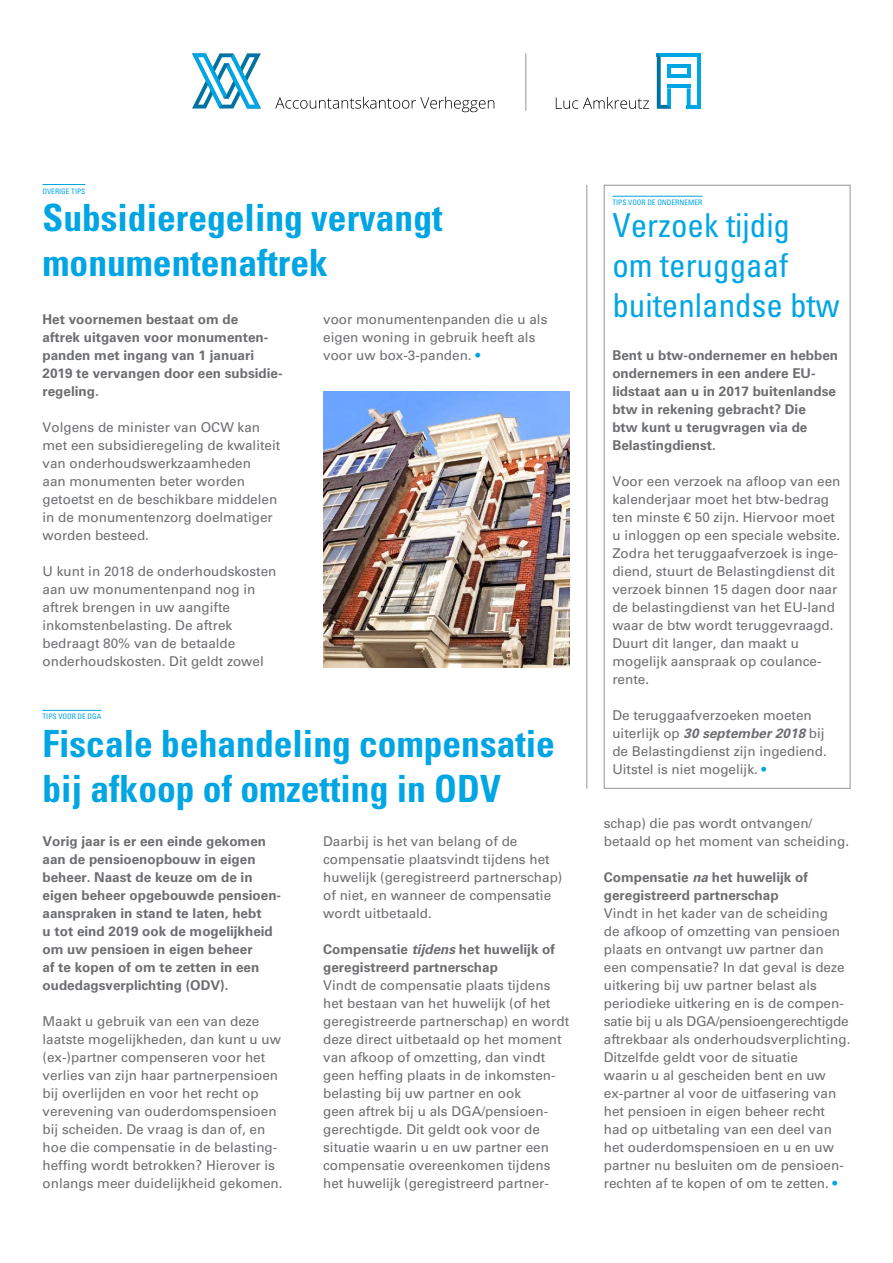
<style>
.page{position:relative;width:893px;height:1263px;background:#fff}
.page>*{position:absolute;margin:0;border:0;box-sizing:border-box;transform-origin:0 0}
.t1{font:700 condensed 37.5px/45px "Univers LT Std";color:#00a5e4}
.t2{font:condensed 33px/39.6px "Univers LT Std";color:#00a5e4}
.t3{font:13.5px/18px "Univers LT Std";color:#6d6e71}
.t4{font:700 13.5px/18px "Univers LT Std";color:#6d6e71}
.t5{font:condensed 7.5px "Univers LT Std";color:#00a5e4}
.s1{color:#00a5e4}
.s2{font-style:italic}
.s3{font-weight:700;font-style:italic}
</style>
<div class="page">
<svg style="left:275px;top:97px;width:219px;height:15px"></svg>
<svg style="left:192px;top:53px;width:69px;height:55px"></svg>
<hr style="left:657px;top:53px;width:44px;height:4px;background:#00a5e4">
<hr style="left:667px;top:74px;width:24px;height:4px;background:#00a5e4">
<hr style="left:667px;top:84px;width:24px;height:4px;background:#00a5e4">
<hr style="left:667px;top:64px;width:24px;height:4px;background:#00a5e4">
<hr style="left:687px;top:64px;width:4px;height:14px;background:#00a5e4">
<hr style="left:687px;top:105px;width:14px;height:4px;background:#00a5e4">
<hr style="left:697px;top:53px;width:4px;height:56px;background:#00a5e4">
<svg style="left:687px;top:88px;width:4px;height:17px"></svg>
<svg style="left:657px;top:54px;width:14px;height:55px"></svg>
<svg style="left:556px;top:97px;width:93px;height:12px"></svg>
<hr style="left:525px;top:53px;width:1px;height:58px;background:#939598">
<div style="left:604px;top:185px;width:246px;height:604px;border:1px solid #939598"></div>
<hr style="left:612px;top:196px;width:90px;height:1px;background:#00a5e4">
<hr style="left:43px;top:710px;width:58px;height:1px;background:#00a5e4">
<hr style="left:43px;top:184px;width:42px;height:1px;background:#00a5e4">
<img style="left:323px;top:392px;width:247px;height:275px">
<hr style="left:586px;top:185px;width:1px;height:604px;background:#939598">
<p class="t5" style="left:43px;top:186px;width:44px">OVERIGE TIPS</p>
<h1 class="t1" style="left:43px;top:195px;width:401px">Subsidieregeling vervangt monumentenaftrek</h1>
<p class="t4" style="left:43px;top:310px;width:242px">Het voornemen bestaat om de<br>aftrek uitgaven voor monumenten&shy;panden met ingang van 1 januari<br>2019 te vervangen door een subsidie&shy;regeling.</p>
<p class="t3" style="left:43px;top:418px;width:239px">Volgens de minister van OCW kan met een subsidieregeling de kwaliteit van onderhoudswerkzaamheden<br>aan monumenten beter worden getoetst en de beschikbare middelen in de monumentenzorg doelmatiger worden besteed.</p>
<p class="t3" style="left:43px;top:562px;width:236px">U kunt in 2018 de onderhoudskosten aan uw monumentenpand nog in aftrek brengen in uw aangifte inkomstenbelasting. De aftrek bedraagt 80% van de betaalde onderhoudskosten. Dit geldt zowel</p>
<p class="t3" style="left:323px;top:310px;width:226px">voor monumentenpanden die u als eigen woning in gebruik heeft als voor uw box-3-panden. <span class="s1">•</span></p>
<p class="t5" style="left:43px;top:712px;width:60px">TIPS VOOR DE DGA</p>
<h1 class="t1" style="left:43px;top:721px;width:514px">Fiscale behandeling compensatie bij afkoop of omzetting in ODV</h1>
<p class="t4" style="left:43px;top:832px;width:240px">Vorig jaar is er een einde gekomen aan de pensioenopbouw in eigen beheer. Naast de keuze om de in eigen beheer opgebouwde pensioen&shy;aanspraken in stand te laten, hebt<br>u tot eind 2019 ook de mogelijkheid om uw pensioen in eigen beheer<br>af te kopen of om te zetten in een oudedagsverplichting (ODV).</p>
<p class="t3" style="left:43px;top:1012px;width:242px">Maakt u gebruik van een van deze laatste mogelijkheden, dan kunt u uw (ex-)partner compenseren voor het verlies van zijn haar partnerpensioen bij overlijden en voor het recht op verevening van ouderdomspensioen bij scheiden. De vraag is dan of, en hoe die compensatie in de belasting&shy;heffing wordt betrokken? Hierover is onlangs meer duidelijkheid gekomen.</p>
<p class="t3" style="left:323px;top:832px;width:241px">Daarbij is het van belang of de compensatie plaatsvindt tijdens het huwelijk (geregistreerd partnerschap) of niet, en wanneer de compensatie wordt uitbetaald.</p>
<p class="t4" style="left:323px;top:940px;width:233px">Compensatie <span class="s2">tijdens</span> het huwelijk of geregistreerd partnerschap</p>
<p class="t3" style="left:323px;top:976px;width:248px">Vindt de compensatie plaats tijdens het bestaan van het huwelijk (of het geregistreerde partnerschap) en wordt deze direct uitbetaald op het moment van afkoop of omzetting, dan vindt geen heffing plaats in de inkomsten&shy;belasting bij uw partner en ook<br>geen aftrek bij u als DGA/pensioen&shy;gerechtigde. Dit geldt ook voor de situatie waarin u en uw partner een compensatie overeenkomen tijdens het huwelijk (geregistreerd partner-</p>
<p class="t5" style="left:612px;top:198px;width:92px">TIPS VOOR DE ONDERNEMER</p>
<h2 class="t2" style="left:612px;top:205px;width:229px">Verzoek tijdig<br>om teruggaaf buitenlandse btw</h2>
<p class="t4" style="left:612px;top:346px;width:227px">Bent u btw-ondernemer en hebben ondernemers in een andere EU&shy;lidstaat aan u in 2017 buitenlandse btw in rekening gebracht? Die<br>btw kunt u terugvragen via de<br>Belastingdienst.</p>
<p class="t3" style="left:612px;top:472px;width:230px">Voor een verzoek na afloop van een kalenderjaar moet het btw-bedrag ten minste € 50 zijn. Hiervoor moet u inloggen op een speciale website.<br>Zodra het teruggaafverzoek is inge&shy;diend, stuurt de Belastingdienst dit verzoek binnen 15 dagen door naar de belastingdienst van het EU-land waar de btw wordt teruggevraagd.<br>Duurt dit langer, dan maakt u mogelijk aanspraak op coulance&shy;rente.</p>
<p class="t3" style="left:612px;top:706px;width:216px">De teruggaafverzoeken moeten uiterlijk op <span class="s3">30 september 2018</span> bij de Belastingdienst zijn ingediend.<br>Uitstel is niet mogelijk. <span class="s1">•</span></p>
<p class="t3" style="left:604px;top:814px;width:247px">schap) die pas wordt ontvangen/ betaald op het moment van scheiding.</p>
<p class="t4" style="left:604px;top:868px;width:206px">Compensatie <span class="s2">na</span> het huwelijk of geregistreerd partnerschap</p>
<p class="t3" style="left:604px;top:904px;width:248px">Vindt in het kader van de scheiding<br>de afkoop of omzetting van pensioen plaats en ontvangt uw partner dan<br>een compensatie? In dat geval is deze uitkering bij uw partner belast als periodieke uitkering en is de compen&shy;satie bij u als DGA/pensioengerechtigde aftrekbaar als onderhoudsverplichting.<br>Ditzelfde geldt voor de situatie<br>waarin u al gescheiden bent en uw ex-partner al voor de uitfasering van het pensioen in eigen beheer recht had op uitbetaling van een deel van het ouderdomspensioen en u en uw partner nu besluiten om de pensioen&shy;rechten af te kopen of om te zetten. <span class="s1">•</span></p>
</div>
